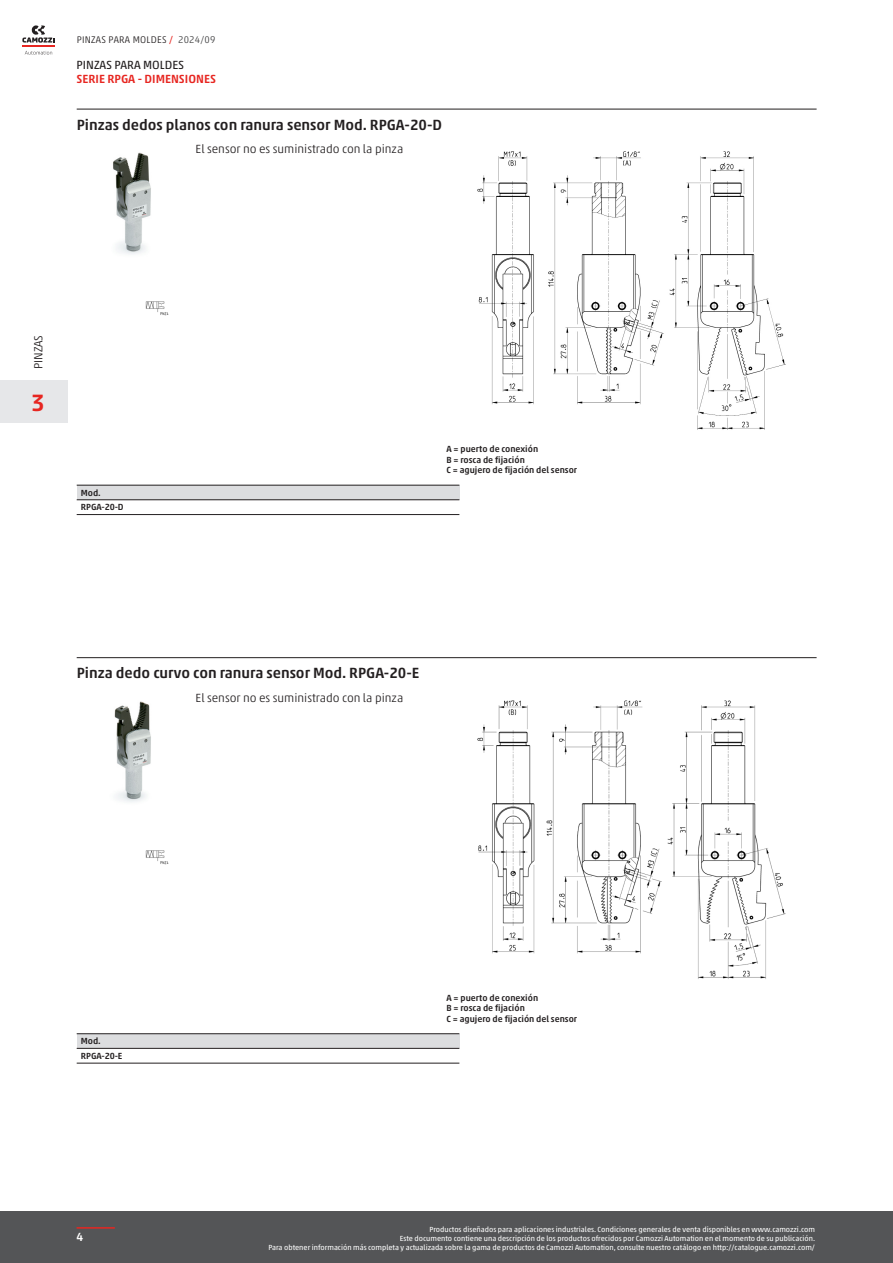
<style>
.page{position:relative;width:893px;height:1263px;background:#fff}
.page>*{position:absolute;margin:0;border:0;box-sizing:border-box;transform-origin:0 0}
.Num_catalogo_no_lingua{font:500 24px "Akko W1 G";color:#e72621}
.Titolo_SEZIONE{font:500 15px "Akko W1 G";color:#231f20}
.Descrizione_prodotto{font:300 12px "Akko W1 G";color:#231f20}
.SOTTOTITOLO_Home_small{font:500 12px "Akko W1 G";color:#e72621}
.TITOLO_Home_small{font:12px "Akko W1 G";color:#231f20}
.NOME_CATALOGO{font:300 12px "Akko W1 G";color:#231f20}
.t1{font:500 12px "Akko W1 G";color:#fff}
.Edizione_catalogo{font:300 9.75px "Akko W1 G";letter-spacing:.025em;color:#231f20}
.Descrizioni_dide{font:500 9px/10.5px "Akko W1 G";color:#231f20}
.Titoli_tabella_general_data{font:500 9px "Akko W1 G";letter-spacing:-.01em;color:#231f20}
.footNotes{font:7.5px/9px "Akko W1 G";color:#fff;text-align:right}
.s1{font-weight:400;color:#e72621}
.s2{color:#3e3e3f}
</style>
<div class="page">
<div style="left:77px;top:485px;width:382px;height:15px;background:#dcdddf"></div>
<hr style="left:77px;top:514px;width:382px;height:1px;background:#231f20">
<hr style="left:77px;top:485px;width:382px;height:1px;background:#231f20">
<hr style="left:77px;top:499px;width:382px;height:1px;background:#231f20">
<hr style="left:77px;top:109px;width:740px;height:1px;background:#231f20">
<img style="left:477px;top:151px;width:309px;height:279px">
<img style="left:113px;top:152px;width:38px;height:102px">
<img style="left:145px;top:301px;width:24px;height:15px">
<div style="left:77px;top:1034px;width:382px;height:14px;background:#dcdddf"></div>
<hr style="left:77px;top:1063px;width:382px;height:1px;background:#231f20">
<hr style="left:77px;top:1033px;width:382px;height:1px;background:#231f20">
<hr style="left:77px;top:1048px;width:382px;height:1px;background:#231f20">
<hr style="left:77px;top:657px;width:740px;height:1px;background:#231f20">
<img style="left:477px;top:700px;width:309px;height:279px">
<img style="left:114px;top:701px;width:37px;height:101px">
<img style="left:145px;top:850px;width:24px;height:15px">
<div style="left:0;top:1211px;width:893px;height:52px;background:#545557"></div>
<hr style="left:77px;top:1227px;width:38px;height:1px;background:#e72621">
<hr style="left:22px;top:45px;width:32px;height:2px;background:#e72621">
<svg style="left:22px;top:25px;width:32px;height:18px"></svg>
<svg style="left:25px;top:51px;width:27px;height:4px"></svg>
<div style="left:8px;top:380px;width:60px;height:43px;background:#e6e7e9"></div>
<div style="left:0;top:380px;width:8px;height:43px;background:#e6e7e9"></div>
<p class="Edizione_catalogo" style="left:77px;top:32px;width:140px">PINZAS PARA MOLDES <span class="s1">/</span> <span class="s2">2024/09</span></p>
<p class="TITOLO_Home_small" style="left:77px;top:56px;width:109px">PINZAS PARA MOLDES</p>
<p class="SOTTOTITOLO_Home_small" style="left:77px;top:70px;width:141px">SERIE RPGA - DIMENSIONES</p>
<p class="Titolo_SEZIONE" style="left:77px;top:113px;width:367px">Pinzas dedos planos con ranura sensor Mod. RPGA-20-D</p>
<p class="Descrizione_prodotto" style="left:196px;top:141px;width:209px">El sensor no es suministrado con la pinza</p>
<p class="NOME_CATALOGO" style="left:30px;top:369px;width:36px;rotate:-90deg">PINZAS</p>
<p class="Num_catalogo_no_lingua" style="left:31px;top:385px;width:15px">3</p>
<p class="Titoli_tabella_general_data" style="left:81px;top:486px;width:21px">Mod.</p>
<p class="Titoli_tabella_general_data" style="left:81px;top:501px;width:44px">RPGA-20-D</p>
<p class="Descrizioni_dide" style="left:446px;top:443px;width:132px">A = puerto de conexión<br>B = rosca de fijación<br>C = agujero de fijación del sensor</p>
<p class="Titolo_SEZIONE" style="left:77px;top:662px;width:344px">Pinza dedo curvo con ranura sensor Mod. RPGA-20-E</p>
<p class="Descrizione_prodotto" style="left:196px;top:689px;width:209px">El sensor no es suministrado con la pinza</p>
<p class="Titoli_tabella_general_data" style="left:81px;top:1034px;width:21px">Mod.</p>
<p class="Titoli_tabella_general_data" style="left:81px;top:1049px;width:43px">RPGA-20-E</p>
<p class="Descrizioni_dide" style="left:446px;top:991px;width:132px">A = puerto de conexión<br>B = rosca de fijación<br>C = agujero de fijación del sensor</p>
<h3 class="t1" style="left:77px;top:1228px;width:8px">4</h3>
<p class="footNotes" style="left:268px;top:1225px;width:548px">Productos diseñados para aplicaciones industriales. Condiciones generales de venta disponibles en www.camozzi.com<br>Este documento contiene una descripción de los productos ofrecidos por Camozzi Automation en el momento de su publicación.<br>Para obtener información más completa y actualizada sobre la gama de productos de Camozzi Automation, consulte nuestro catálogo en http://catalogue.camozzi.com/</p>
</div>
